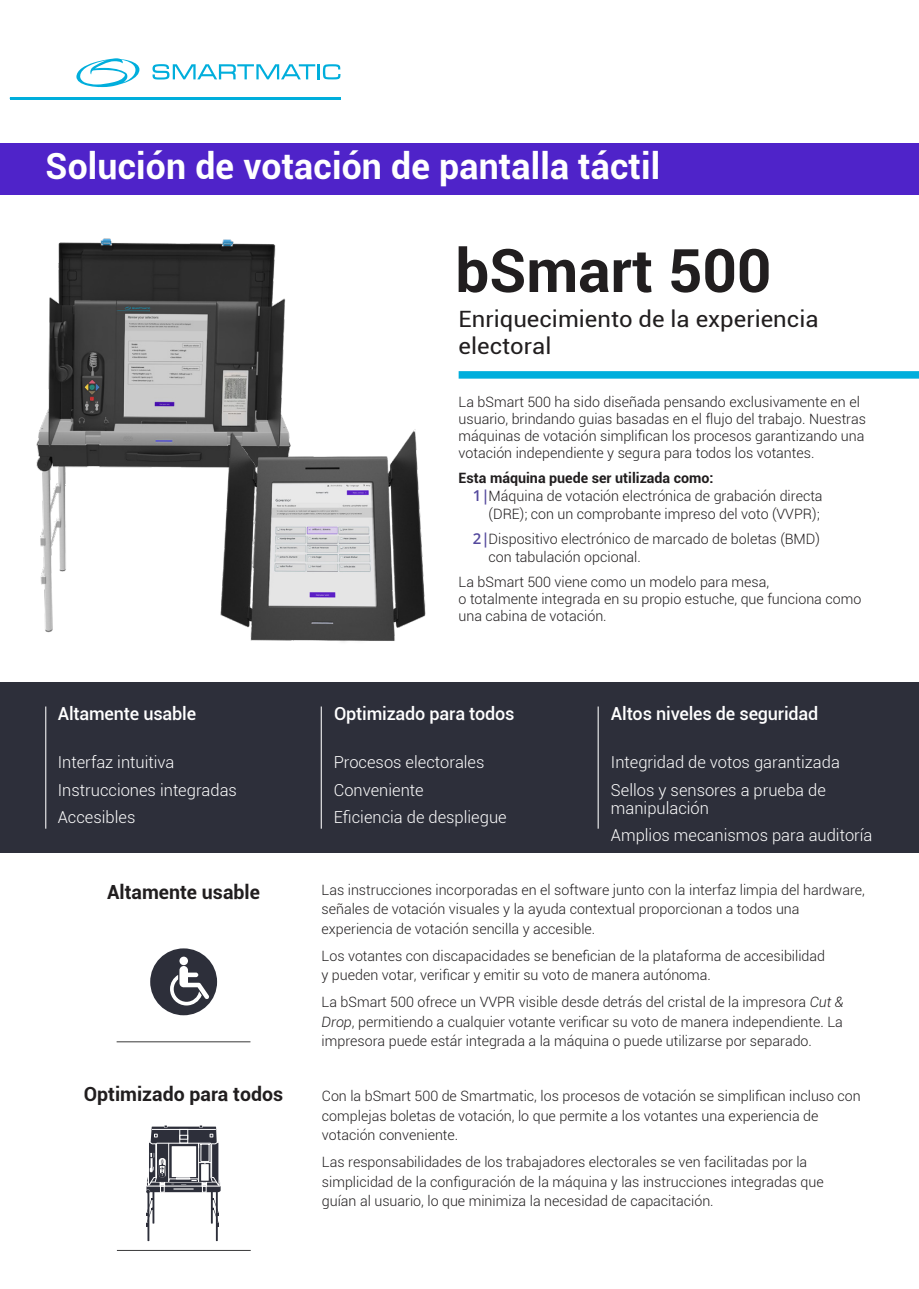
<style>
.page{position:relative;width:919px;height:1289px;background:#fff}
.page>*{position:absolute;margin:0;border:0;box-sizing:border-box;transform-origin:0 0}
.t1{font:700 60px "Roboto";color:#211e1f}
.t2{font:700 36px "Roboto";letter-spacing:.005em;color:#fff}
.t3{font:22.5px/27px "Roboto";color:#211e1f;scale:1.06 1}
.t4{font:700 19.5px "Roboto";color:#211e1f}
.t5{font:500 18px "Roboto";letter-spacing:-.01em;color:#fff}
.t6{font:300 16.5px/27px "Roboto";color:#fff}
.t7{font:300 14.25px/19.5px "Roboto";color:#211e1f}
.t8{font:300 14.25px/17.1px "Roboto";color:#201d1e}
.t9{font:700 14.25px "Roboto";color:#201d1e}
.s1{font-family:"Open Sans";font-weight:600;font-size:15px;color:#54499d}
.s2{font-style:italic}
</style>
<div class="page">
<div style="left:0;top:682px;width:918px;height:170px;background:#2d2f3a"></div>
<hr style="left:597px;top:706px;width:1px;height:122px;background:#fff">
<div style="left:1px;top:143px;width:917px;height:51px;background:#4f23c9"></div>
<hr style="left:45px;top:706px;width:1px;height:122px;background:#fff">
<hr style="left:321px;top:706px;width:1px;height:122px;background:#fff">
<hr style="left:117px;top:1041px;width:133px;height:1px;background:#424243">
<hr style="left:117px;top:1249px;width:134px;height:1px;background:#424243">
<hr style="left:147px;top:1191px;width:2px;height:49px;background:#2d2f3a">
<hr style="left:216px;top:1191px;width:2px;height:49px;background:#2d2f3a">
<svg style="left:146px;top:1125px;width:74px;height:101px"></svg>
<img style="left:36px;top:238px;width:250px;height:395px">
<img style="left:175px;top:417px;width:251px;height:225px">
<div style="left:150px;top:948px;width:67px;height:67px;background:#2d2f3a;border-radius:50%"></div>
<div style="left:179px;top:956px;width:9px;height:9px;background:#fff;border-radius:50%"></div>
<svg style="left:170px;top:965px;width:39px;height:40px"></svg>
<div style="left:458px;top:371px;width:460px;height:7px;background:#00aedc"></div>
<svg style="left:152px;top:64px;width:188px;height:16px"></svg>
<svg style="left:76px;top:58px;width:63px;height:29px"></svg>
<hr style="left:10px;top:98px;width:330px;height:2px;background:#00aedc">
<h2 class="t2" style="left:46px;top:141px;width:616px">Solución de votación de pantalla táctil</h2>
<h1 class="t1" style="left:455px;top:228px;width:317px">bSmart 500</h1>
<h3 class="t3" style="left:458px;top:304px;width:341px">Enriquecimiento de la experiencia electoral</h3>
<p class="t8" style="left:458px;top:393px;width:409px">La bSmart 500 ha sido diseñada pensando exclusivamente en el usuario, brindando guias basadas en el flujo del trabajo. Nuestras máquinas de votación simplifican los procesos garantizando una votación independiente y segura para todos los votantes.</p>
<p class="t9" style="left:458px;top:467px;width:256px">Esta máquina puede ser utilizada como:</p>
<p class="t8" style="left:488px;top:505px;width:332px">(DRE); con un comprobante impreso del voto (VVPR);</p>
<p class="t8" style="left:458px;top:544px;width:312px;line-height:24.6px;text-indent:30px">con tabulación opcional.<br>La bSmart 500 viene como un modelo para mesa,</p>
<p class="t8" style="left:458px;top:590px;width:404px">o totalmente integrada en su propio estuche, que funciona como una cabina de votación.</p>
<p class="t8" style="left:472px;top:487px;width:351px"><span class="s1">1|</span>Máquina de votación electrónica de grabación directa</p>
<p class="t8" style="left:472px;top:530px;width:349px"><span class="s1">2|</span>Dispositivo electrónico de marcado de boletas (BMD)</p>
<p class="t5" style="left:58px;top:701px;width:140px">Altamente usable</p>
<p class="t6" style="left:58px;top:748px;width:181px">Interfaz intuitiva<br>Instrucciones integradas<br>Accesibles</p>
<p class="t5" style="left:334px;top:701px;width:182px">Optimizado para todos</p>
<p class="t6" style="left:334px;top:748px;width:174px">Procesos electorales<br>Conveniente<br>Eficiencia de despliegue</p>
<p class="t5" style="left:611px;top:701px;width:209px">Altos niveles de seguridad</p>
<p class="t6" style="left:611px;top:748px;width:230px">Integridad de votos garantizada<br>Sellos y sensores a prueba de</p>
<p class="t6" style="left:611px;top:793px;width:263px">manipulación<br>Amplios mecanismos para auditoría</p>
<h3 class="t4" style="left:107px;top:878px;width:154px">Altamente usable</h3>
<p class="t7" style="left:321px;top:879px;width:545px">Las instrucciones incorporadas en el software junto con la interfaz limpia del hardware, señales de votación visuales y la ayuda contextual proporcionan a todos una experiencia de votación sencilla y accesible.</p>
<p class="t7" style="left:321px;top:945px;width:505px">Los votantes con discapacidades se benefician de la plataforma de accesibilidad y pueden votar, verificar y emitir su voto de manera autónoma.</p>
<p class="t7" style="left:321px;top:991px;width:523px;text-align:justify">La bSmart 500 ofrece un VVPR visible desde detrás del cristal de la impresora <span class="s2">Cut &amp; Drop</span>, permitiendo a cualquier votante verificar su voto de manera independiente. La impresora puede estár integrada a la máquina o puede utilizarse por separado.</p>
<h3 class="t4" style="left:84px;top:1080px;width:201px">Optimizado para todos</h3>
<p class="t7" style="left:322px;top:1085px;width:540px">Con la bSmart 500 de Smartmatic, los procesos de votación se simplifican incluso con complejas boletas de votación, lo que permite a los votantes una experiencia de votación conveniente.</p>
<p class="t7" style="left:322px;top:1151px;width:503px">Las responsabilidades de los trabajadores electorales se ven facilitadas por la simplicidad de la configuración de la máquina y las instrucciones integradas que guían al usuario, lo que minimiza la necesidad de capacitación.</p>
</div>
